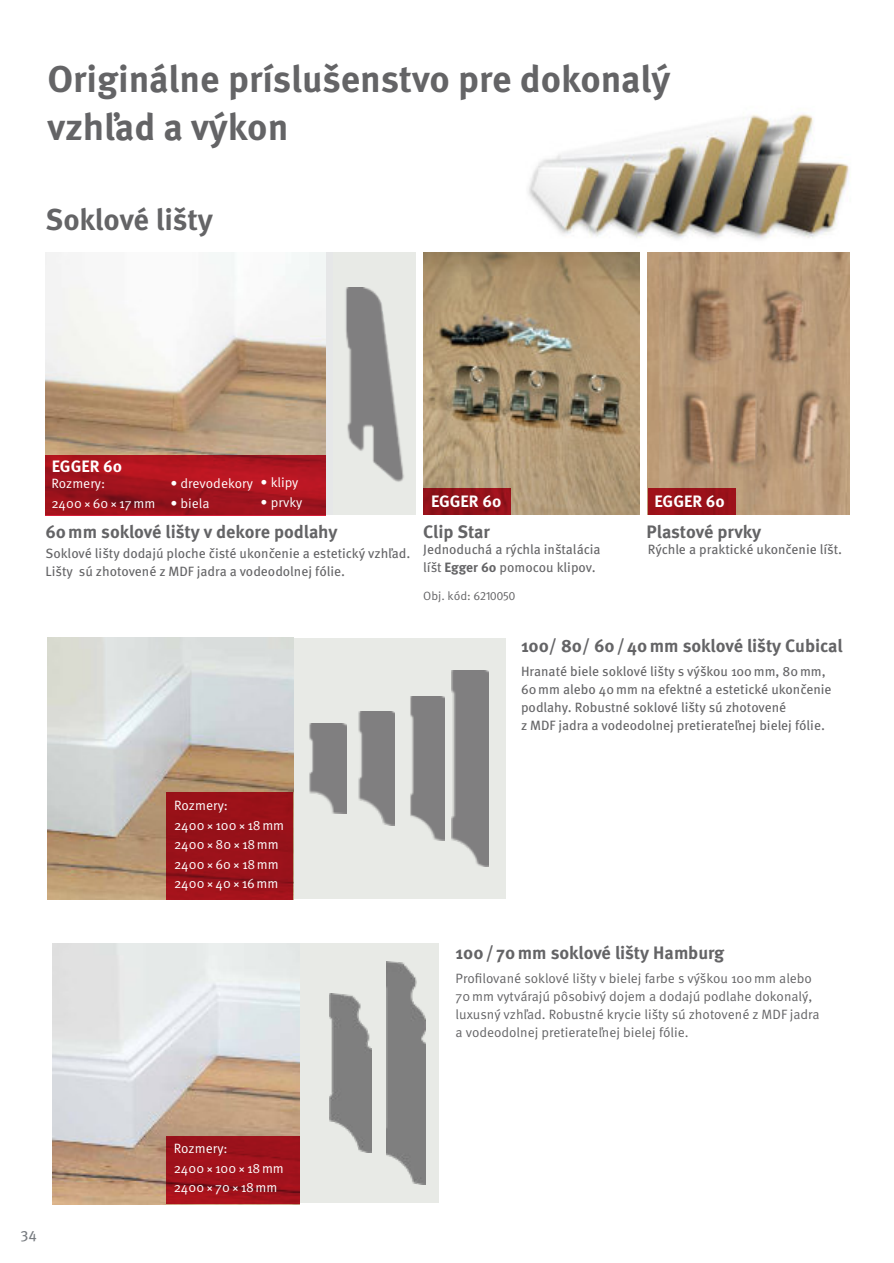
<style>
.page{position:relative;width:894px;height:1263px;background:#fff}
.page>*{position:absolute;margin:0;border:0;box-sizing:border-box;transform-origin:0 0}
.t1{font:700 37.5px/48px "Meta Pro";color:#646466}
.t2{font:700 30px "Meta Pro";letter-spacing:-.005em;color:#646466}
.t3{font:700 18px "Meta Pro";letter-spacing:-.005em;color:#646466}
.t4{font:700 16.5px "Meta Pro";color:#fff}
.t5{font:15px "Meta Pro";color:#777b80}
.t6{font:13.5px/18px "Meta Pro";color:#646466}
.t7{font:13.5px/18px "Meta Pro";color:#646466}
.t8{font:13.5px/19.5px "Meta Pro";color:#fff}
.t9{font:12px "Meta Pro";letter-spacing:-.04em;color:#646466}
.s1{font-weight:700}
</style>
<div class="page">
<img style="left:423px;top:253px;width:216px;height:262px">
<img style="left:647px;top:253px;width:201px;height:262px">
<div style="left:278px;top:943px;width:160px;height:259px;background:#e8eae6"></div>
<img style="left:528px;top:114px;width:321px;height:125px">
<div style="left:333px;top:252px;width:82px;height:263px;background:#e8eae6"></div>
<div style="left:53px;top:252px;width:280px;height:263px;background:#e6e7e8"></div>
<img style="left:45px;top:252px;width:280px;height:203px">
<img style="left:345px;top:287px;width:59px;height:195px">
<svg style="left:45px;top:455px;width:280px;height:60px;background:#a6131e"></svg>
<svg style="left:423px;top:488px;width:88px;height:27px;background:#911119"></svg>
<img style="left:329px;top:993px;width:42px;height:159px">
<img style="left:52px;top:943px;width:247px;height:261px">
<img style="left:386px;top:961px;width:39px;height:223px">
<svg style="left:167px;top:1136px;width:133px;height:68px;background:#9e111b"></svg>
<div style="left:647px;top:488px;width:88px;height:27px;background:#9b1119"></div>
<div style="left:279px;top:638px;width:226px;height:261px;background:#e8eae6"></div>
<img style="left:48px;top:638px;width:245px;height:261px">
<img style="left:309px;top:723px;width:37px;height:91px">
<img style="left:358px;top:712px;width:36px;height:113px">
<img style="left:410px;top:696px;width:34px;height:145px">
<img style="left:452px;top:670px;width:36px;height:197px">
<div style="left:166px;top:792px;width:127px;height:107px;background:#9a1219"></div>
<h1 class="t1" style="left:47px;top:59px;width:624px">Originálne príslušenstvo pre dokonalý vzhľad a výkon</h1>
<h2 class="t2" style="left:45px;top:207px;width:169px">Soklové lišty</h2>
<p class="t4" style="left:52px;top:460px;width:72px">EGGER 60</p>
<p class="t8" style="left:51px;top:475px;width:105px">Rozmery:<br>2400×60×17 mm</p>
<p class="t8" style="left:170px;top:475px;width:84px">• drevodekory</p>
<p class="t8" style="left:170px;top:494px;width:41px">• biela</p>
<p class="t8" style="left:260px;top:474px;width:39px">• klipy</p>
<p class="t8" style="left:260px;top:494px;width:43px">• prvky</p>
<h3 class="t3" style="left:45px;top:524px;width:293px">60mm soklové lišty v dekore podlahy</h3>
<p class="t6" style="left:45px;top:545px;width:366px">Soklové lišty dodajú ploche čisté ukončenie a estetický vzhľad.<br>Lišty sú zhotovené z MDF jadra a vodeodolnej fólie.</p>
<p class="t4" style="left:431px;top:494px;width:72px">EGGER 60</p>
<h3 class="t3" style="left:423px;top:524px;width:68px">Clip Star</h3>
<p class="t6" style="left:423px;top:542px;width:179px">Jednoduchá a rýchla inštalácia líšt <span class="s1">Egger 60</span> pomocou klipov.</p>
<p class="t9" style="left:423px;top:591px;width:94px">Obj. kód: 6210050</p>
<p class="t4" style="left:654px;top:495px;width:72px">EGGER 60</p>
<h3 class="t3" style="left:646px;top:524px;width:116px">Plastové prvky</h3>
<p class="t6" style="left:647px;top:542px;width:196px">Rýchle a praktické ukončenie líšt.</p>
<h3 class="t3" style="left:521px;top:638px;width:323px">100/ 80/ 60/40mm soklové lišty Cubical</h3>
<p class="t6" style="left:521px;top:663px;width:312px">Hranaté biele soklové lišty s výškou 100mm, 80mm, 60mm alebo 40mm na efektné a estetické ukončenie podlahy. Robustné soklové lišty sú zhotovené<br>z MDF jadra a vodeodolnej pretierateľnej bielej fólie.</p>
<p class="t8" style="left:174px;top:797px;width:111px">Rozmery:<br>2400×100×18mm<br>2400×80×18mm<br>2400×60×18mm<br>2400×40×16mm</p>
<h3 class="t3" style="left:455px;top:945px;width:270px">100/ 70mm soklové lišty Hamburg</h3>
<p class="t7" style="left:455px;top:971px;width:365px">Profilované soklové lišty v bielej farbe s výškou 100 mm alebo 70 mm vytvárajú pôsobivý dojem a dodajú podlahe dokonalý, luxusný vzhľad. Robustné krycie lišty sú zhotovené z MDF jadra a vodeodolnej pretierateľnej bielej fólie.</p>
<p class="t5" style="left:20px;top:1230px;width:18px">34</p>
<p class="t8" style="left:174px;top:1140px;width:111px">Rozmery:<br>2400×100×18mm<br>2400×70×18mm</p>
</div>
